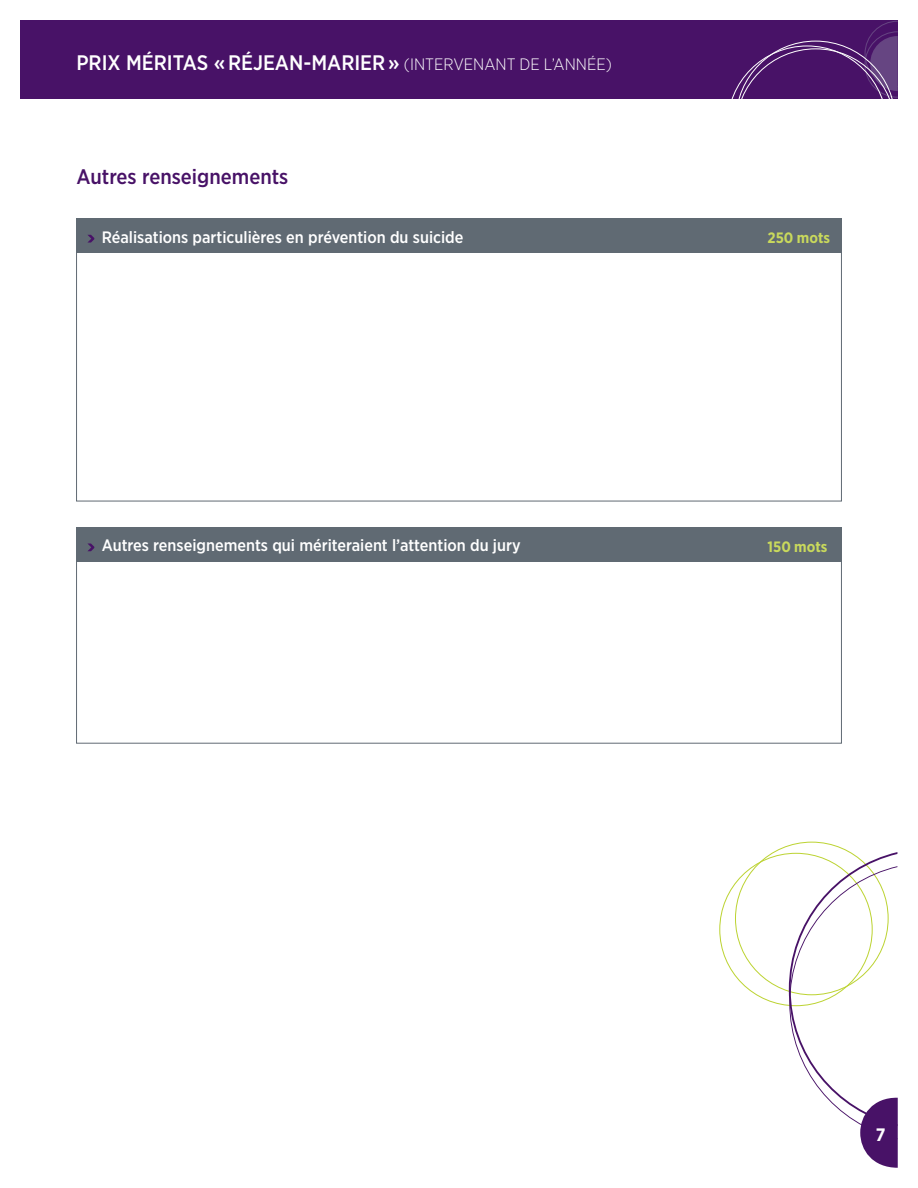
<style>
.page{position:relative;width:918px;height:1188px;background:#fff}
.page>*{position:absolute;margin:0;border:0;box-sizing:border-box;transform-origin:0 0}
.t1{font:500 21px "Gotham Narrow";color:#fff}
.t2{font:500 21px "Gotham Narrow";color:#481267}
.t3{font:700 18px "Gotham Narrow";color:#fff}
.t4{font:500 16.5px "Gotham Narrow";color:#fff}
.t5{font:700 15px "Gotham Narrow";color:#c9d95c}
.s1{font-weight:300;font-size:16.5px}
</style>
<div class="page">
<svg style="left:789px;top:852px;width:109px;height:316px"></svg>
<div style="left:76px;top:243px;width:766px;height:258px;background:#fff;border:1px solid #606a73"></div>
<div style="left:76px;top:219px;width:766px;height:34px;background:#606a73"></div>
<div style="left:20px;top:20px;width:878px;height:79px;background:#481267"></div>
<svg style="left:87px;top:235px;width:7px;height:8px"></svg>
<div style="left:76px;top:551px;width:766px;height:192px;background:#fff;border:1px solid #606a73"></div>
<div style="left:76px;top:528px;width:766px;height:34px;background:#606a73"></div>
<svg style="left:88px;top:544px;width:6px;height:7px"></svg>
<svg style="left:864px;top:21px;width:34px;height:77px"></svg>
<p class="t1" style="left:76px;top:49px;width:537px">Prix méritas « Réjean-Marier » <span class="s1">(INTERVENANT DE L’ANNÉE)</span></p>
<p class="t2" style="left:77px;top:164px;width:213px">Autres renseignements</p>
<p class="t4" style="left:102px;top:226px;width:363px">Réalisations particulières en prévention du suicide</p>
<p class="t5" style="left:768px;top:228px;width:64px">250 mots</p>
<p class="t4" style="left:102px;top:535px;width:420px">Autres renseignements qui mériteraient l’attention du jury</p>
<p class="t5" style="left:768px;top:537px;width:61px">150 mots</p>
<p class="t3" style="left:876px;top:1123px;width:11px">7</p>
</div>
